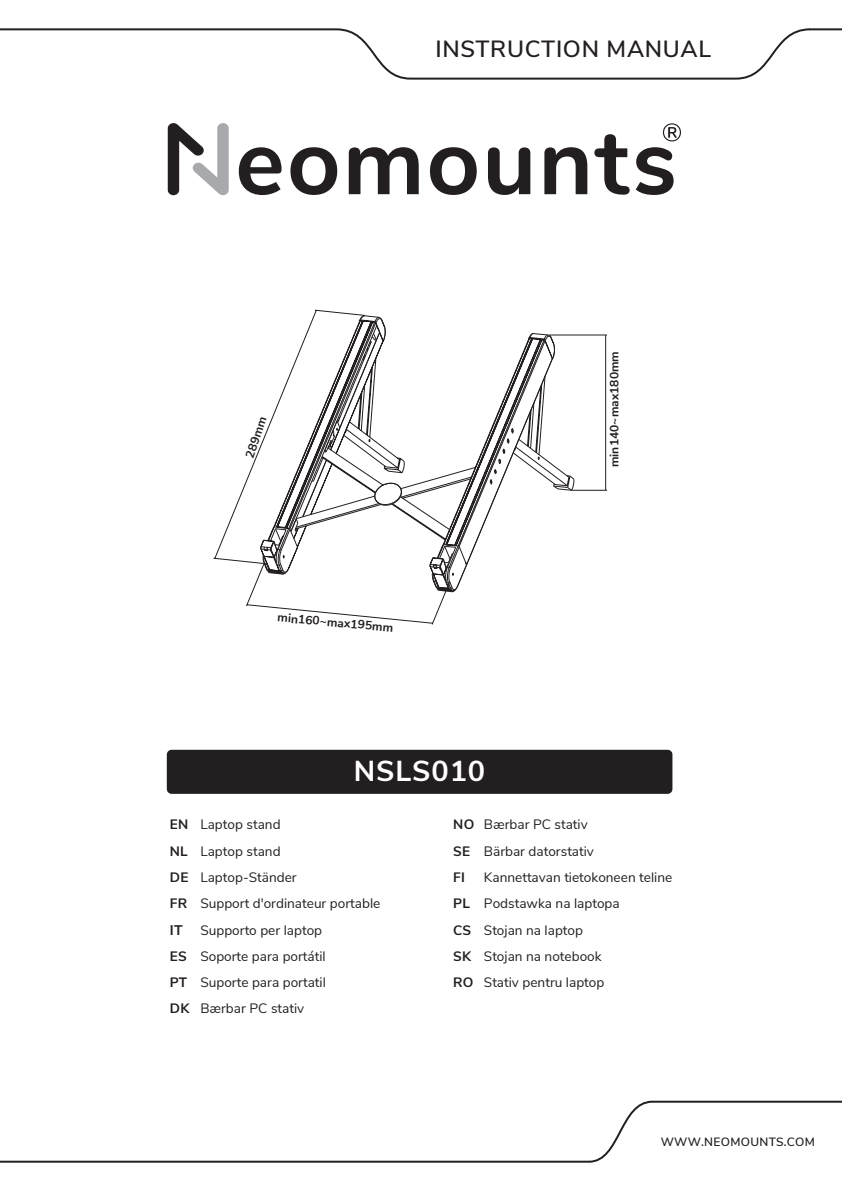
<style>
.page{position:relative;width:842px;height:1191px;background:#fff}
.page>*{position:absolute;margin:0;border:0;box-sizing:border-box;transform-origin:0 0}
.t1{font:700 28.8px "Nunito Sans";letter-spacing:.03em;color:#fff}
.t2{font:600 23.4px "Nunito Sans";letter-spacing:.03em;color:#231f20}
.t3{font:700 14px "Nunito Sans";color:#231f20}
.t4{font:13.6px/26.2px "Nunito Sans";color:#231f20}
.t5{font:700 13.6px/26.2px "Nunito Sans";letter-spacing:.03em;color:#231f20}
.t6{font:700 12px "Nunito Sans";letter-spacing:.005em;color:#231f20}
.t7{font:600 12px "Nunito Sans";letter-spacing:.03em;color:#231f20}
</style>
<div class="page">
<svg style="left:636px;top:147px;width:38px;height:48px"></svg>
<svg style="left:663px;top:123px;width:18px;height:18px"></svg>
<svg style="left:168px;top:123px;width:61px;height:72px"></svg>
<svg style="left:349px;top:147px;width:70px;height:47px"></svg>
<svg style="left:290px;top:147px;width:47px;height:48px"></svg>
<svg style="left:430px;top:147px;width:47px;height:48px"></svg>
<svg style="left:594px;top:134px;width:36px;height:61px"></svg>
<svg style="left:544px;top:147px;width:43px;height:47px"></svg>
<svg style="left:488px;top:147px;width:42px;height:48px"></svg>
<svg style="left:239px;top:147px;width:43px;height:48px"></svg>
<div style="left:168px;top:750px;width:504px;height:43px;background:#231f20;border-radius:4px"></div>
<div style="left:167px;top:750px;width:505px;height:44px;border:1px solid #231f20;border-radius:4px"></div>
<svg style="left:213px;top:309px;width:362px;height:316px"></svg>
<hr style="left:549px;top:335px;width:58px;height:1px;background:#231f20">
<svg style="left:605px;top:334px;width:3px;height:157px"></svg>
<hr style="left:571px;top:490px;width:35px;height:1px;background:#231f20">
<svg style="left:0;top:1100px;width:842px;height:63px"></svg>
<svg style="left:0;top:28px;width:842px;height:52px"></svg>
<h2 class="t2" style="left:435px;top:32px;width:277px">INSTRUCTION MANUAL</h2>
<p class="t6" style="left:241px;top:454px;width:44px;rotate:-71deg">289mm</p>
<p class="t6" style="left:606px;top:467px;width:118px;rotate:-90deg">min140~max180mm</p>
<p class="t6" style="left:278px;top:608px;width:118px;rotate:5deg">min160~max195mm</p>
<h1 class="t1" style="left:354px;top:750px;width:133px">NSLS010</h1>
<p class="t5" style="left:170px;top:810px;width:20px;text-align:justify">EN NL DE FR</p>
<p class="t3" style="left:170px;top:919px;width:14px">IT</p>
<p class="t5" style="left:170px;top:942px;width:21px">ES<br>PT<br>DK</p>
<p class="t4" style="left:200px;top:810px;width:182px">Laptop stand<br>Laptop stand<br>Laptop-Ständer<br>Support d'ordinateur portable<br>Supporto per laptop<br>Soporte para portátil<br>Suporte para portatil<br>Bærbar PC stativ</p>
<p class="t5" style="left:453px;top:810px;width:23px">NO<br>SE<br>FI<br>PL<br>CS<br>SK<br>RO</p>
<p class="t4" style="left:484px;top:810px;width:190px">Bærbar PC stativ<br>Bärbar datorstativ<br>Kannettavan tietokoneen teline<br>Podstawka na laptopa<br>Stojan na laptop<br>Stojan na notebook<br>Stativ pentru laptop</p>
<p class="t7" style="left:661px;top:1133px;width:156px">WWW.NEOMOUNTS.COM</p>
</div>
